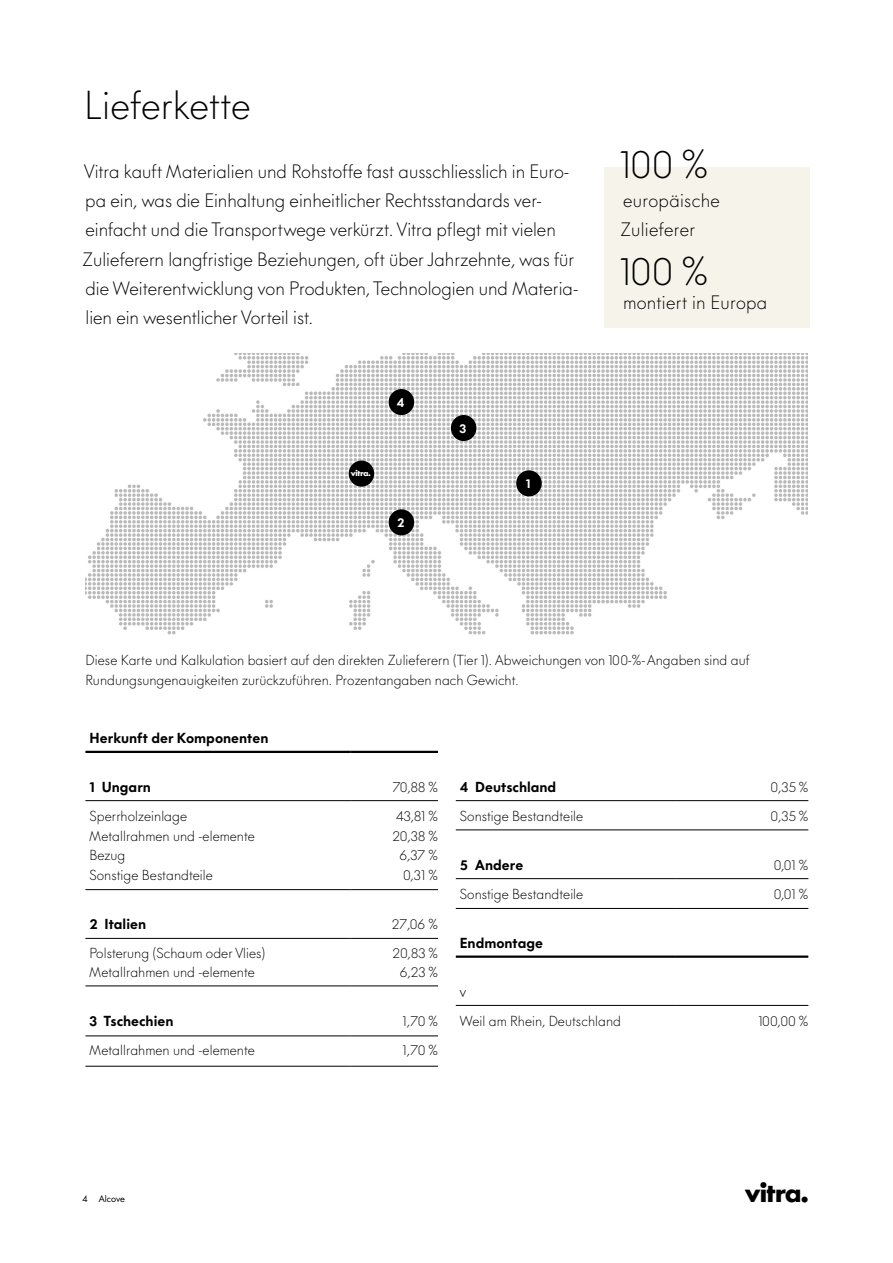
<style>
.page{position:relative;width:893px;height:1263px;background:#fff}
.page>*{position:absolute;margin:0;border:0;box-sizing:border-box;transform-origin:0 0}
.t1{font:300 37.5px "V Futura";letter-spacing:.01em;color:#000}
.t2{font:700 24px "V Futura";color:#000}
.t3{font:300 18px/29.2px "V Futura";color:#000}
.t4{font:300 15px "V Futura";color:#000}
.t5{font:300 13.5px/19.5px "V Futura";letter-spacing:.005em;color:#000}
.t6{font:800 13.5px "V Futura";letter-spacing:.005em;color:#000}
.t7{font:300 13.5px/19.5px "V Futura";letter-spacing:.05em;color:#000;text-align:right}
.t8{font:800 12px "V Futura";color:#fff}
.t9{font:9px "V Futura";color:#000}
.t10{font:700 7.5px "V Futura";color:#fff}
</style>
<div class="page">
<div style="left:604px;top:167px;width:206px;height:161px;background:#f6f3ea"></div>
<img style="left:85px;top:353px;width:723px;height:281px">
<div style="left:389px;top:509px;width:25px;height:26px;background:#000;border-radius:50%"></div>
<div style="left:451px;top:415px;width:25px;height:26px;background:#000;border-radius:50%"></div>
<div style="left:516px;top:470px;width:26px;height:26px;background:#000;border-radius:50%"></div>
<div style="left:349px;top:461px;width:25px;height:26px;background:#000;border-radius:50%"></div>
<div style="left:389px;top:389px;width:25px;height:26px;background:#000;border-radius:50%"></div>
<hr style="left:456px;top:800px;width:219px;height:1px;background:#000">
<hr style="left:675px;top:800px;width:133px;height:1px;background:#000">
<hr style="left:456px;top:830px;width:219px;height:1px;background:#000">
<hr style="left:675px;top:830px;width:133px;height:1px;background:#000">
<hr style="left:456px;top:878px;width:219px;height:1px;background:#000">
<hr style="left:675px;top:878px;width:133px;height:1px;background:#000">
<hr style="left:456px;top:908px;width:219px;height:1px;background:#000">
<hr style="left:675px;top:908px;width:133px;height:1px;background:#000">
<hr style="left:456px;top:1005px;width:219px;height:1px;background:#000">
<hr style="left:675px;top:1005px;width:133px;height:1px;background:#000">
<hr style="left:456px;top:955px;width:219px;height:3px;background:#000">
<hr style="left:675px;top:955px;width:133px;height:3px;background:#000">
<hr style="left:85px;top:800px;width:266px;height:1px;background:#000">
<hr style="left:351px;top:800px;width:87px;height:1px;background:#000">
<hr style="left:85px;top:889px;width:266px;height:1px;background:#000">
<hr style="left:351px;top:889px;width:87px;height:1px;background:#000">
<hr style="left:85px;top:938px;width:266px;height:1px;background:#000">
<hr style="left:351px;top:938px;width:87px;height:1px;background:#000">
<hr style="left:85px;top:986px;width:266px;height:1px;background:#000">
<hr style="left:351px;top:986px;width:87px;height:1px;background:#000">
<hr style="left:85px;top:1036px;width:266px;height:1px;background:#000">
<hr style="left:351px;top:1036px;width:87px;height:1px;background:#000">
<hr style="left:85px;top:1066px;width:266px;height:1px;background:#000">
<hr style="left:351px;top:1066px;width:87px;height:1px;background:#000">
<hr style="left:85px;top:751px;width:266px;height:2px;background:#000">
<hr style="left:351px;top:751px;width:87px;height:2px;background:#000">
<h1 class="t1" style="left:84px;top:83px;width:168px">Lieferkette</h1>
<p class="t3" style="left:83px;top:157px;width:497px">Vitra kauft Materialien und Rohstoffe fast ausschliesslich in Euro&shy;pa ein, was die Einhaltung einheitlicher Rechtsstandards ver&shy;einfacht und die Transportwege verkürzt. Vitra pflegt mit vielen Zulieferern langfristige Beziehungen, oft über Jahrzehnte, was für die Weiterentwicklung von Produkten, Technologien und Materia&shy;lien ein wesentlicher Vorteil ist.</p>
<p class="t10" style="left:351px;top:469px;width:21px">v</p>
<p class="t8" style="left:397px;top:394px;width:9px">4</p>
<p class="t8" style="left:397px;top:514px;width:9px">2</p>
<p class="t8" style="left:459px;top:420px;width:8px">3</p>
<p class="t8" style="left:526px;top:475px;width:6px">1</p>
<h1 class="t1" style="left:620px;top:141px;width:89px">100 %</h1>
<h3 class="t3" style="left:620px;top:186px;width:101px">europäische<br>Zulieferer</h3>
<h1 class="t1" style="left:620px;top:249px;width:89px">100 %</h1>
<h3 class="t3" style="left:623px;top:288px;width:146px">montiert in Europa</h3>
<p class="t5" style="left:85px;top:651px;width:665px">Diese Karte und Kalkulation basiert auf den direkten Zulieferern (Tier 1). Abweichungen von 100-%- Angaben sind auf<br>Rundungsungenauigkeiten zurückzuführen. Prozentangaben nach Gewicht.</p>
<p class="t6" style="left:90px;top:729px;width:180px">Herkunft der Komponenten</p>
<p class="t6" style="left:90px;top:778px;width:63px">1 Ungarn</p>
<p class="t5" style="left:393px;top:778px;width:46px">70,88 %</p>
<p class="t5" style="left:90px;top:807px;width:167px">Sperrholzeinlage<br>Metallrahmen und -elemente<br>Bezug<br>Sonstige Bestandteile</p>
<p class="t7" style="left:392px;top:807px;width:47px">43,81 %<br>20,38 %<br>6,37 %<br>0,31 %</p>
<p class="t6" style="left:90px;top:914px;width:58px">2 Italien</p>
<p class="t5" style="left:392px;top:914px;width:48px">27,06 %</p>
<p class="t5" style="left:90px;top:943px;width:178px">Polsterung (Schaum oder Vlies)<br>Metallrahmen und -elemente</p>
<p class="t5" style="left:393px;top:943px;width:47px;text-align:center">20,83 %<br>6,23 %</p>
<p class="t6" style="left:90px;top:1012px;width:85px">3 Tschechien</p>
<p class="t5" style="left:403px;top:1012px;width:37px">1,70 %</p>
<p class="t5" style="left:90px;top:1041px;width:167px">Metallrahmen und -elemente</p>
<p class="t5" style="left:403px;top:1041px;width:37px">1,70 %</p>
<p class="t6" style="left:460px;top:778px;width:98px">4 Deutschland</p>
<p class="t5" style="left:771px;top:778px;width:39px">0,35 %</p>
<p class="t5" style="left:460px;top:807px;width:125px">Sonstige Bestandteile</p>
<p class="t5" style="left:771px;top:807px;width:39px">0,35 %</p>
<p class="t6" style="left:460px;top:856px;width:65px">5 Andere</p>
<p class="t5" style="left:774px;top:856px;width:36px">0,01 %</p>
<p class="t5" style="left:460px;top:885px;width:125px">Sonstige Bestandteile</p>
<p class="t5" style="left:774px;top:885px;width:36px">0,01 %</p>
<p class="t6" style="left:460px;top:934px;width:85px">Endmontage</p>
<p class="t4" style="left:460px;top:982px;width:8px">v</p>
<p class="t5" style="left:460px;top:1012px;width:163px">Weil am Rhein, Deutschland</p>
<p class="t5" style="left:759px;top:1012px;width:51px">100,00 %</p>
<p class="t9" style="left:82px;top:1193px;width:7px">4</p>
<p class="t9" style="left:99px;top:1193px;width:28px">Alcove</p>
<h2 class="t2" style="left:745px;top:1177px;width:64px">v</h2>
</div>
